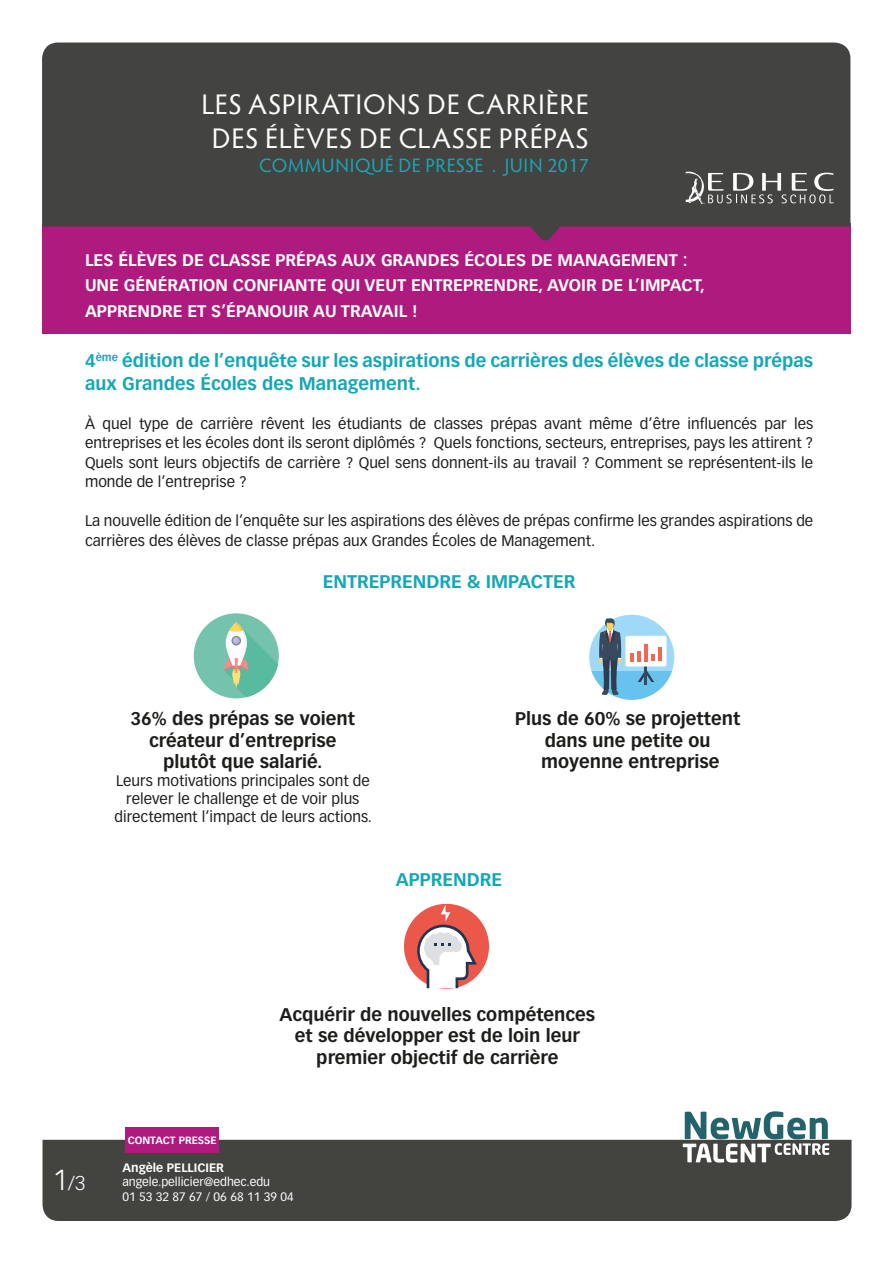
<style>
.page{position:relative;width:893px;height:1263px;background:#fff}
.page>*{position:absolute;margin:0;border:0;box-sizing:border-box;transform-origin:0 0}
.t1{font:28.5px "Hypatia Sans Pro";letter-spacing:.02em;color:#fff}
.t2{font:19.5px "Hypatia Sans Pro";letter-spacing:.025em;color:#19a8b5}
.t3{font:300 19.5px "Vectora LT Std";color:#fff}
.t4{font:700 18px/21.6px "Vectora LT Std";color:#1d1d1b;text-align:center}
.t5{font:700 18px/22.5px "Vectora LT Std";color:#15a7b6}
.t6{font:700 16.5px/25.5px "Vectora LT Std";color:#fff}
.t7{font:15px/19.5px "Vectora LT Std";color:#1d1d1b}
.t8{font:12px "Vectora LT Std";color:#fff}
.t9{font:700 12px "Vectora LT Std";color:#fff}
.t10{font:700 10.35px "Vectora LT Std";color:#fff}
.s1{font-size:28.5px}
</style>
<div class="page">
<div style="left:42px;top:223px;width:808px;height:111px;background:#ae1a7e"></div>
<svg style="left:42px;top:43px;width:808px;height:198px;background:#4a4146"></svg>
<div style="left:43px;top:1140px;width:808px;height:81px;background:#434340"></div>
<div style="left:125px;top:1127px;width:94px;height:25px;background:#ae1a7e"></div>
<svg style="left:686px;top:172px;width:148px;height:32px;background:#6c6d6b"></svg>
<svg style="left:683px;top:1111px;width:146px;height:51px"></svg>
<div style="left:194px;top:613px;width:85px;height:85px;background:#75c3ad;border-radius:50%"></div>
<svg style="left:220px;top:622px;width:58px;height:75px"></svg>
<svg style="left:591px;top:617px;width:81px;height:83px"></svg>
<div style="left:404px;top:904px;width:85px;height:85px;background:#eb5749;border-radius:50%"></div>
<svg style="left:417px;top:904px;width:60px;height:84px"></svg>
<p class="t1" style="left:201px;top:85px;width:389px">LES ASPIRATIONS DE CARRIÈRE</p>
<p class="t1" style="left:212px;top:119px;width:378px">DES ÉLÈVES DE CLASSE PRÉPAS</p>
<p class="t2" style="left:259px;top:152px;width:331px">COMMUNIQUÉ DE PRESSE . JUIN 2017</p>
<p class="t6" style="left:85px;top:247px;width:604px">LES ÉLÈVES DE CLASSE PRÉPAS AUX GRANDES ÉCOLES DE MANAGEMENT :</p>
<p class="t6" style="left:85px;top:273px;width:621px">UNE GÉNÉRATION CONFIANTE QUI VEUT ENTREPRENDRE, AVOIR DE L’IMPACT,<br>APPRENDRE ET S’ÉPANOUIR AU TRAVAIL !</p>
<p class="t5" style="left:85px;top:350px;width:730px">4<sup>ème</sup> édition de l’enquête sur les aspirations de carrières des élèves de classe prépas aux Grandes Écoles des Management.</p>
<p class="t7" style="left:85px;top:414px;width:730px">À quel type de carrière rêvent les étudiants de classes prépas avant même d’être influencés par les entreprises et les écoles dont ils seront diplômés ? Quels fonctions, secteurs, entreprises, pays les attirent ?</p>
<p class="t7" style="left:85px;top:453px;width:730px">Quels sont leurs objectifs de carrière ? Quel sens donnent-ils au travail ? Comment se représentent-ils le monde de l’entreprise ?</p>
<p class="t7" style="left:85px;top:511px;width:730px">La nouvelle édition de l’enquête sur les aspirations des élèves de prépas confirme les grandes aspirations de carrières des élèves de classe prépas aux Grandes Écoles de Management.</p>
<p class="t5" style="left:323px;top:570px;width:254px">ENTREPRENDRE &amp; IMPACTER</p>
<p class="t4" style="left:131px;top:708px;width:226px">36% des prépas se voient créateur d’entreprise plutôt que salarié.</p>
<p class="t7" style="left:115px;top:772px;width:259px;line-height:18px;text-align:center">Leurs motivations principales sont de relever le challenge et de voir plus directement l’impact de leurs actions.</p>
<p class="t4" style="left:515px;top:708px;width:227px">Plus de 60% se projettent dans une petite ou moyenne entreprise</p>
<p class="t5" style="left:396px;top:869px;width:108px">APPRENDRE</p>
<p class="t3" style="left:53px;top:1172px;width:34px"><span class="s1">1</span>/3</p>
<p class="t10" style="left:128px;top:1134px;width:91px">CONTACT PRESSE</p>
<p class="t4" style="left:280px;top:1003px;width:317px">Acquérir de nouvelles compétences et se développer est de loin leur premier objectif de carrière</p>
<p class="t9" style="left:122px;top:1160px;width:103px">Angèle PELLICIER</p>
<p class="t8" style="left:122px;top:1175px;width:149px">angele.pellicier@edhec.edu</p>
<p class="t8" style="left:122px;top:1189px;width:173px">01 53 32 87 67 / 06 68 11 39 04</p>
</div>
